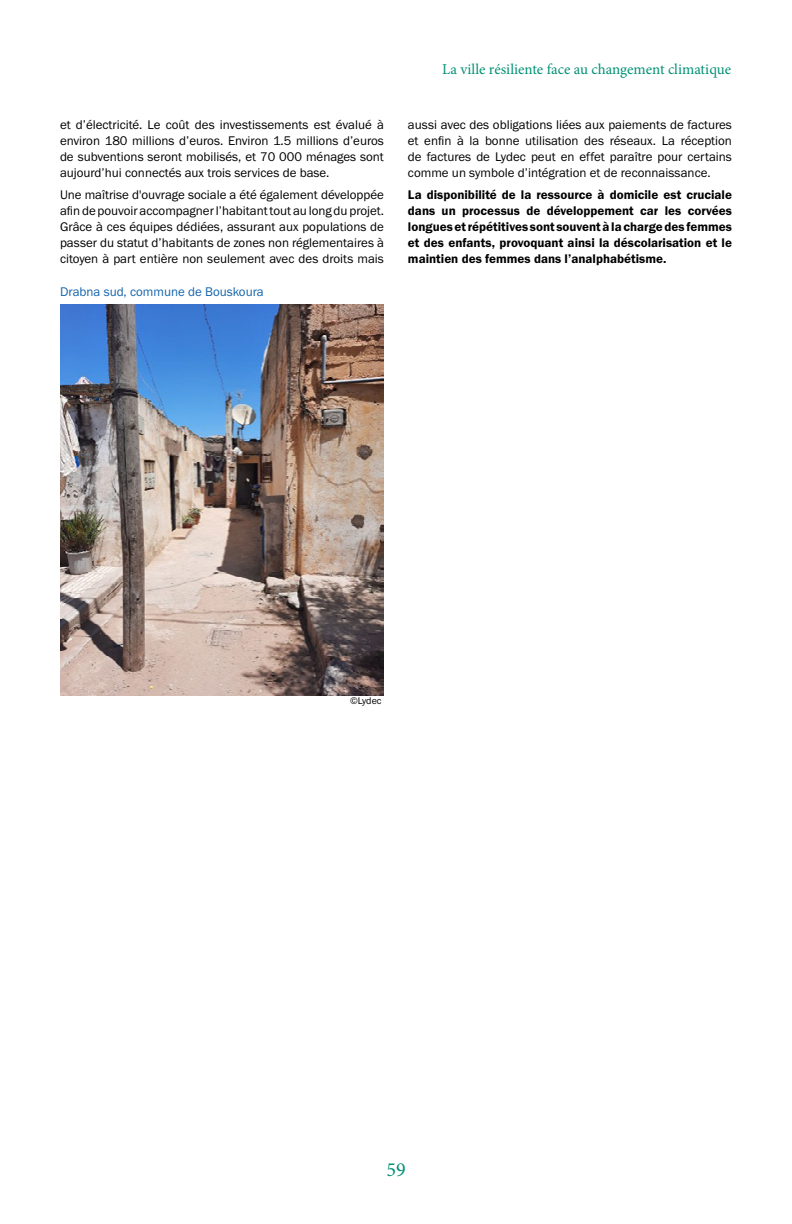
<style>
.page{position:relative;width:792px;height:1224px;background:#fff}
.page>*{position:absolute;margin:0;border:0;box-sizing:border-box;transform-origin:0 0}
.t1{font:20px "Minion Pro";color:#029175}
.t2{font:15px "Minion Pro";color:#029175}
.t3{font:13px/16px "Franklin Gothic URW Boo";color:#000;text-align:justify}
.t4{font:13px/16px "Franklin Gothic URW Dem";color:#000;text-align:justify}
.t5{font:13px "Franklin Gothic URW Boo";color:#1364ac}
.t6{font:10px "Franklin Gothic URW Boo";color:#000}
</style>
<div class="page">
<img style="left:60px;top:304px;width:324px;height:392px">
<p class="t3" style="left:60px;top:116px;width:325px">et d’électricité. Le coût des investissements est évalué à environ 180 millions d’euros. Environ 1.5 millions d’euros de subventions seront mobilisés, et 70 000 ménages sont aujourd’hui connectés aux trois services de base.</p>
<p class="t3" style="left:60px;top:186px;width:326px">Une maîtrise d'ouvrage sociale a été également développée afin de pouvoir accompagner l’habitant tout au long du projet.<br>Grâce à ces équipes dédiées, assurant aux populations de passer du statut d’habitants de zones non réglementaires à citoyen à part entière non seulement avec des droits mais</p>
<p class="t5" style="left:60px;top:284px;width:205px">Drabna sud, commune de Bouskoura</p>
<p class="t2" style="left:442px;top:59px;width:291px">La ville résiliente face au changement climatique</p>
<p class="t3" style="left:408px;top:116px;width:326px">aussi avec des obligations liées aux paiements de factures et enfin à la bonne utilisation des réseaux. La réception de factures de Lydec peut en effet paraître pour certains comme un symbole d’intégration et de reconnaissance.</p>
<p class="t4" style="left:408px;top:186px;width:326px">La disponibilité de la ressource à domicile est cruciale dans un processus de développement car les corvées longues et répétitives sont souvent à la charge des femmes et des enfants, provoquant ainsi la déscolarisation et le maintien des femmes dans l’analphabétisme.</p>
<p class="t6" style="left:350px;top:695px;width:33px">©Lydec</p>
<h1 class="t1" style="left:386px;top:1156px;width:21px">59</h1>
</div>
